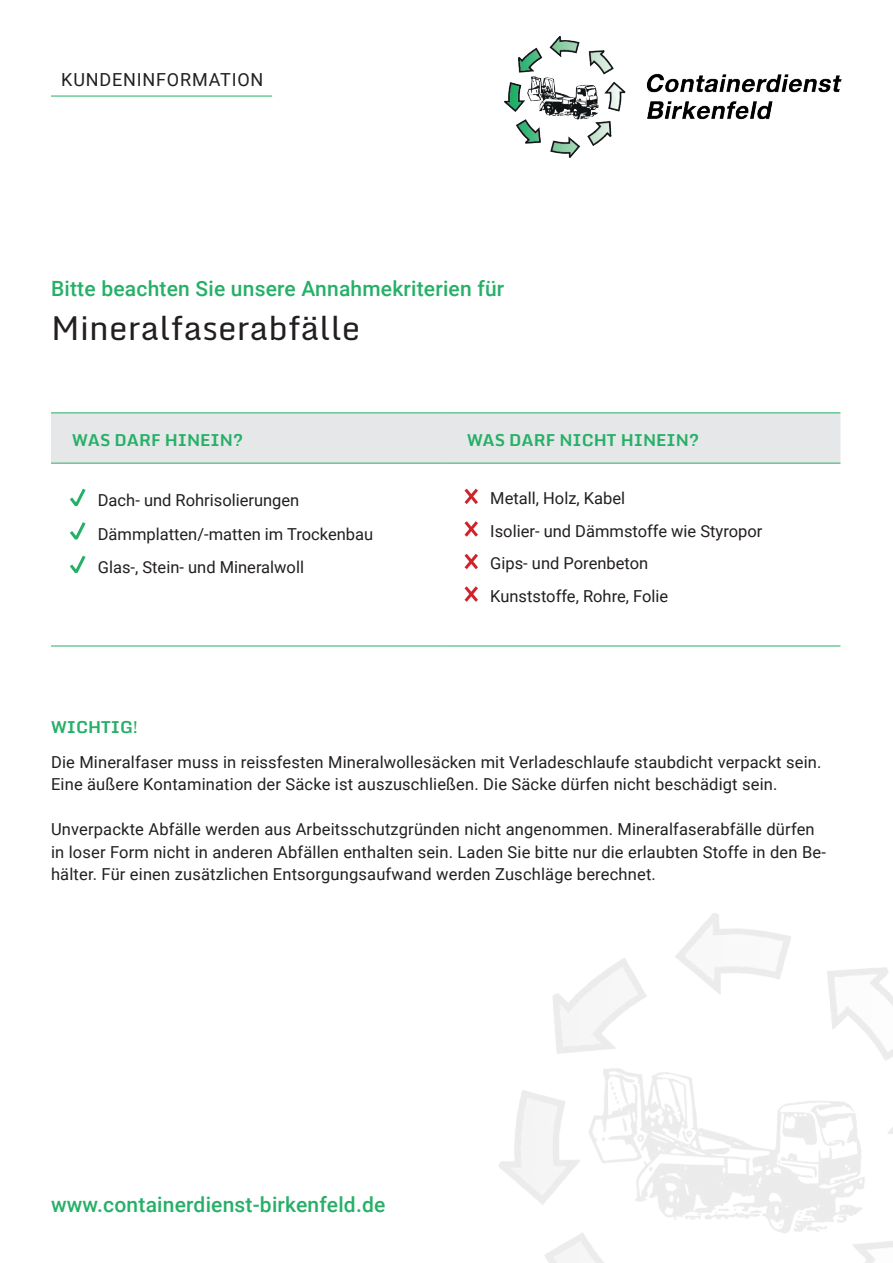
<style>
.page{position:relative;width:893px;height:1263px;background:#fff}
.page>*{position:absolute;margin:0;border:0;box-sizing:border-box;transform-origin:0 0}
.t1{font:33px "Monda";color:#231f20}
.t2{font:500 21px "Roboto";letter-spacing:.01em;color:#26b067}
.t3{font:18px "Roboto";letter-spacing:.045em;color:#231f20}
.t4{font:16.5px/22.5px "Roboto";letter-spacing:.01em;color:#231f20}
.t5{font:700 16.5px "Monda";color:#26b067}
</style>
<div class="page">
<img style="left:504px;top:36px;width:338px;height:121px">
<div style="left:51px;top:413px;width:789px;height:50px;background:#e6e7e9"></div>
<hr style="left:51px;top:412px;width:395px;height:1px;background:#26b067">
<hr style="left:446px;top:412px;width:394px;height:1px;background:#26b067">
<hr style="left:51px;top:463px;width:395px;height:1px;background:#26b067">
<hr style="left:446px;top:463px;width:394px;height:1px;background:#26b067">
<hr style="left:51px;top:646px;width:395px;height:1px;background:#26b067">
<hr style="left:446px;top:646px;width:394px;height:1px;background:#26b067">
<svg style="left:69px;top:488px;width:17px;height:18px"></svg>
<svg style="left:70px;top:522px;width:16px;height:18px"></svg>
<svg style="left:69px;top:555px;width:17px;height:18px"></svg>
<svg style="left:464px;top:488px;width:14px;height:16px"></svg>
<svg style="left:464px;top:521px;width:14px;height:16px"></svg>
<svg style="left:464px;top:553px;width:14px;height:17px"></svg>
<svg style="left:464px;top:586px;width:14px;height:16px"></svg>
<hr style="left:51px;top:96px;width:221px;height:1px;background:#26b067">
<p class="t3" style="left:61px;top:67px;width:204px">KUNDENINFORMATION</p>
<p class="t2" style="left:51px;top:274px;width:455px">Bitte beachten Sie unsere Annahmekriterien für</p>
<h1 class="t1" style="left:51px;top:306px;width:311px">Mineralfaserabfälle</h1>
<p class="t5" style="left:72px;top:426px;width:172px">WAS DARF HINEIN?</p>
<p class="t5" style="left:467px;top:426px;width:234px">WAS DARF NICHT HINEIN?</p>
<p class="t4" style="left:98px;top:483px;width:277px;line-height:33.5px">Dach- und Rohrisolierungen<br>Dämmplatten/-matten im Trockenbau<br>Glas-, Stein- und Mineralwoll</p>
<p class="t4" style="left:490px;top:481px;width:274px;line-height:32.5px">Metall, Holz, Kabel<br>Isolier- und Dämmstoffe wie Styropor<br>Gips- und Porenbeton<br>Kunststoffe, Rohre, Folie</p>
<p class="t5" style="left:51px;top:713px;width:89px">WICHTIG!</p>
<p class="t4" style="left:51px;top:750px;width:772px">Die Mineralfaser muss in reissfesten Mineralwollesäcken mit Verladeschlaufe staubdicht verpackt sein.<br>Eine äußere Kontamination der Säcke ist auszuschließen. Die Säcke dürfen nicht beschädigt sein.</p>
<p class="t4" style="left:51px;top:818px;width:776px">Unverpackte Abfälle werden aus Arbeitsschutzgründen nicht angenommen. Mineralfaserabfälle dürfen in loser Form nicht in anderen Abfällen enthalten sein. Laden Sie bitte nur die erlaubten Stoffe in den Be&shy;hälter. Für einen zusätzlichen Entsorgungsaufwand werden Zuschläge berechnet.</p>
<p class="t2" style="left:51px;top:1190px;width:336px">www.containerdienst-birkenfeld.de</p>
</div>
